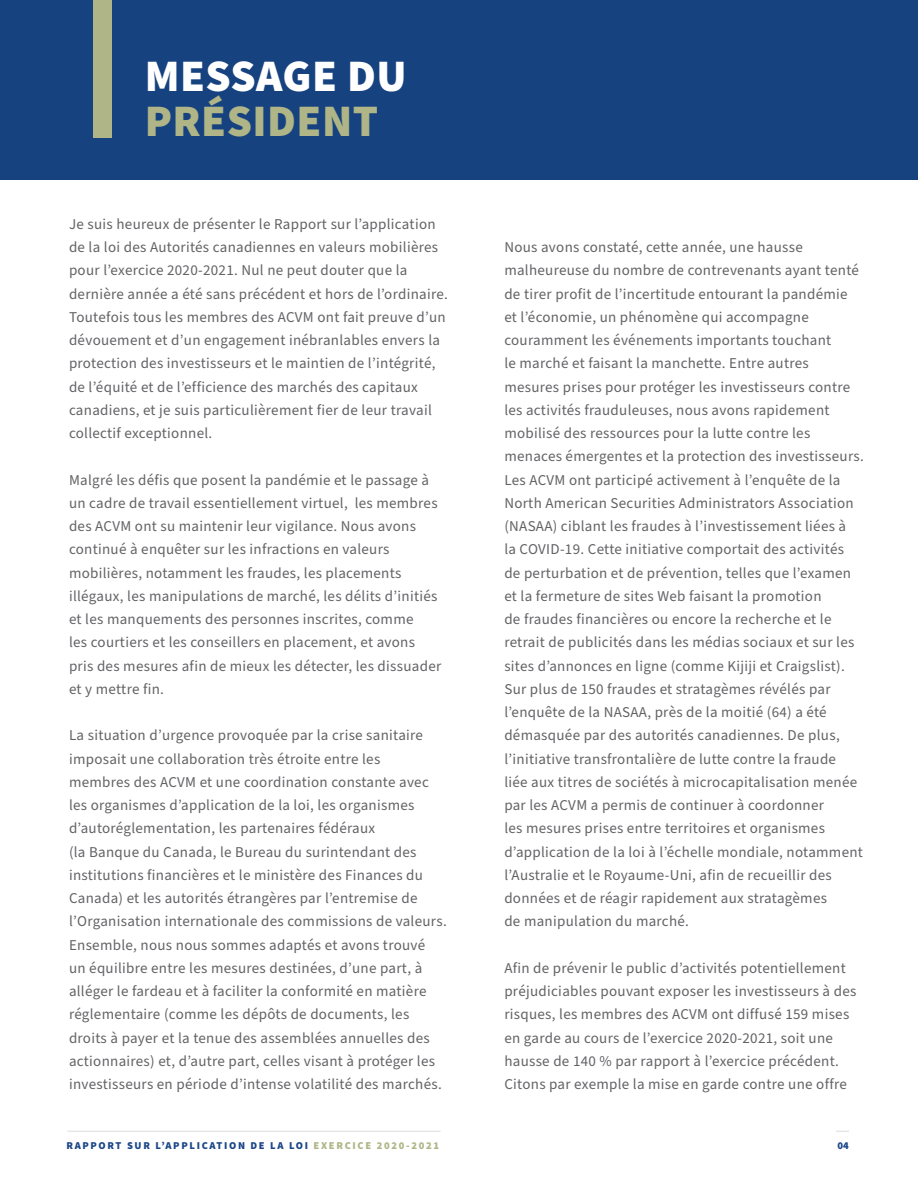
<style>
.page{position:relative;width:918px;height:1188px;background:#fff}
.page>*{position:absolute;margin:0;border:0;box-sizing:border-box;transform-origin:0 0}
.t1{font:900 45px "Source Sans Pro";letter-spacing:.01em;color:#fff}
.t2{font:900 45px "Source Sans Pro";letter-spacing:.01em;color:#afb586}
.t3{font:15px/23.2px "Source Sans Pro";letter-spacing:.02em;color:#636366}
.t4{font:900 10.5px "Source Sans Pro";letter-spacing:.16em;color:#1c4687}
.s1{color:#afb586}
</style>
<div class="page">
<hr style="left:67px;top:1131px;width:374px;height:1px;background:#e6e7e9">
<svg style="left:836px;top:1131px;width:13px;height:1px"></svg>
<div style="left:0;top:0;width:918px;height:179px;background:#174280"></div>
<div style="left:93px;top:0;width:18px;height:138px;background:#afb586"></div>
<p class="t1" style="left:145px;top:45px;width:263px">MESSAGE DU</p>
<p class="t2" style="left:145px;top:90px;width:235px">PRÉSIDENT</p>
<p class="t3" style="left:69px;top:213px;width:380px">Je suis heureux de présenter le Rapport sur l’application de la loi des Autorités canadiennes en valeurs mobilières pour l’exercice 2020-2021. Nul ne peut douter que la dernière année a été sans précédent et hors de l’ordinaire.<br>Toutefois tous les membres des ACVM ont fait preuve d’un dévouement et d’un engagement inébranlables envers la protection des investisseurs et le maintien de l’intégrité, de l’équité et de l’efficience des marchés des capitaux canadiens, et je suis particulièrement fier de leur travail collectif exceptionnel.</p>
<p class="t3" style="left:69px;top:468px;width:374px">Malgré les défis que posent la pandémie et le passage à un cadre de travail essentiellement virtuel, les membres des ACVM ont su maintenir leur vigilance. Nous avons continué à enquêter sur les infractions en valeurs mobilières, notamment les fraudes, les placements illégaux, les manipulations de marché, les délits d’initiés et les manquements des personnes inscrites, comme<br>les courtiers et les conseillers en placement, et avons pris des mesures afin de mieux les détecter, les dissuader et y mettre fin.</p>
<p class="t3" style="left:69px;top:724px;width:379px">La situation d’urgence provoquée par la crise sanitaire imposait une collaboration très étroite entre les<br>membres des ACVM et une coordination constante avec les organismes d’application de la loi, les organismes d’autoréglementation, les partenaires fédéraux<br>(la Banque du Canada, le Bureau du surintendant des institutions financières et le ministère des Finances du Canada) et les autorités étrangères par l’entremise de l’Organisation internationale des commissions de valeurs.<br>Ensemble, nous nous sommes adaptés et avons trouvé<br>un équilibre entre les mesures destinées, d’une part, à alléger le fardeau et à faciliter la conformité en matière réglementaire (comme les dépôts de documents, les droits à payer et la tenue des assemblées annuelles des actionnaires) et, d’autre part, celles visant à protéger les investisseurs en période d’intense volatilité des marchés.</p>
<p class="t3" style="left:504px;top:236px;width:361px">Nous avons constaté, cette année, une hausse malheureuse du nombre de contrevenants ayant tenté de tirer profit de l’incertitude entourant la pandémie et l’économie, un phénomène qui accompagne couramment les événements importants touchant<br>le marché et faisant la manchette. Entre autres mesures prises pour protéger les investisseurs contre les activités frauduleuses, nous avons rapidement mobilisé des ressources pour la lutte contre les menaces émergentes et la protection des investisseurs.<br>Les ACVM ont participé activement à l’enquête de la North American Securities Administrators Association (NASAA) ciblant les fraudes à l’investissement liées à<br>la COVID-19. Cette initiative comportait des activités de perturbation et de prévention, telles que l’examen et la fermeture de sites Web faisant la promotion<br>de fraudes financières ou encore la recherche et le retrait de publicités dans les médias sociaux et sur les sites d’annonces en ligne (comme Kijiji et Craigslist).<br>Sur plus de 150 fraudes et stratagèmes révélés par l’enquête de la NASAA, près de la moitié (64) a été démasquée par des autorités canadiennes. De plus, l’initiative transfrontalière de lutte contre la fraude<br>liée aux titres de sociétés à microcapitalisation menée par les ACVM a permis de continuer à coordonner<br>les mesures prises entre territoires et organismes d’application de la loi à l’échelle mondiale, notamment l’Australie et le Royaume-Uni, afin de recueillir des données et de réagir rapidement aux stratagèmes<br>de manipulation du marché.</p>
<p class="t3" style="left:504px;top:957px;width:354px">Afin de prévenir le public d’activités potentiellement préjudiciables pouvant exposer les investisseurs à des risques, les membres des ACVM ont diffusé 159 mises en garde au cours de l’exercice 2020-2021, soit une hausse de 140 % par rapport à l’exercice précédent.<br>Citons par exemple la mise en garde contre une offre</p>
<p class="t4" style="left:66px;top:1138px;width:374px">RAPPORT SUR L’APPLICATION DE LA LOI <span class="s1">EXERCICE 2020-2021</span></p>
<p class="t4" style="left:838px;top:1138px;width:13px">04</p>
</div>
